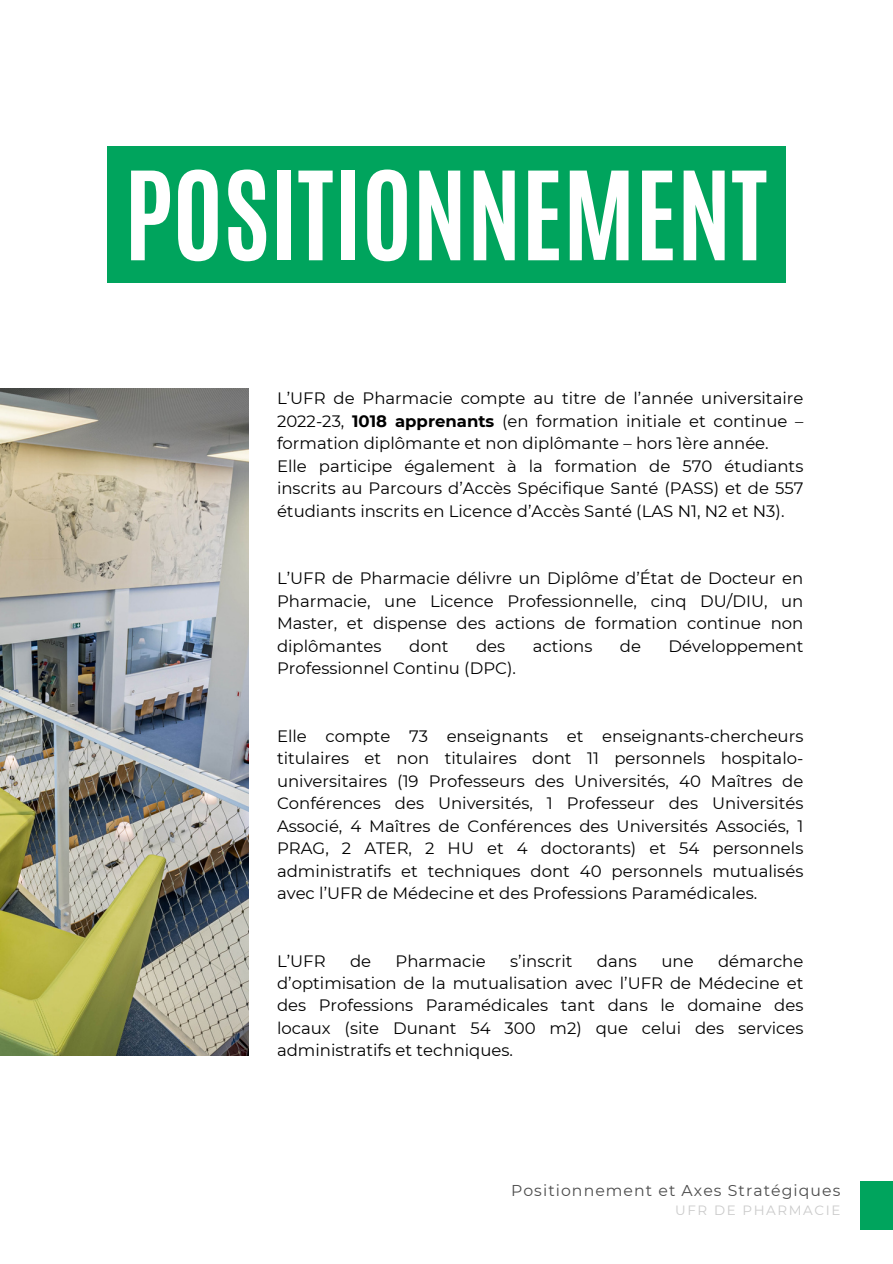
<style>
.page{position:relative;width:893px;height:1264px;background:#fff}
.page>*{position:absolute;margin:0;border:0;box-sizing:border-box;transform-origin:0 0}
.t1{font:700 104.25px "Antonio";color:#fff}
.t2{font:16.5px/22.5px "Montserrat";color:#000;text-align:justify}
.t3{font:15.75px "Montserrat";letter-spacing:.07em;color:#4d4d4d}
.t4{font:13.5px "Montserrat";letter-spacing:.12em;color:#cbcbcb}
.s1{font-weight:700}
</style>
<div class="page">
<div style="left:860px;top:1181px;width:32px;height:48px;background:#00a45d"></div>
<img style="left:0;top:389px;width:248px;height:666px">
<div style="left:107px;top:147px;width:678px;height:136px;background:#00a45d"></div>
<p class="t1" style="left:124px;top:141px;width:644px">POSITIONNEMENT</p>
<p class="t2" style="left:277px;top:387px;width:528px">L’UFR de Pharmacie compte au titre de l’année universitaire 2022-23, <span class="s1">1018 apprenants</span> (en formation initiale et continue – formation diplômante et non diplômante – hors 1ère année.</p>
<p class="t2" style="left:277px;top:454px;width:528px">Elle participe également à la formation de 570 étudiants inscrits au Parcours d’Accès Spécifique Santé (PASS) et de 557 étudiants inscrits en Licence d’Accès Santé (LAS N1, N2 et N3).</p>
<p class="t2" style="left:277px;top:567px;width:528px">L’UFR de Pharmacie délivre un Diplôme d’État de Docteur en Pharmacie, une Licence Professionnelle, cinq DU/DIU, un Master, et dispense des actions de formation continue non diplômantes</p>
<p class="t2" style="left:409px;top:634px;width:41px">dont</p>
<p class="t2" style="left:476px;top:634px;width:31px">des</p>
<p class="t2" style="left:532px;top:634px;width:61px">actions</p>
<p class="t2" style="left:620px;top:634px;width:23px">de</p>
<p class="t2" style="left:668px;top:634px;width:136px">Développement</p>
<p class="t2" style="left:277px;top:657px;width:240px">Professionnel Continu (DPC).</p>
<p class="t2" style="left:277px;top:724px;width:528px">Elle compte 73 enseignants et enseignants-chercheurs titulaires et non titulaires dont 11 personnels hospitalo&shy;universitaires (19 Professeurs des Universités, 40 Maîtres de Conférences des Universités, 1 Professeur des Universités Associé, 4 Maîtres de Conférences des Universités Associés, 1<br>PRAG, 2 ATER, 2 HU et 4 doctorants) et 54 personnels administratifs et techniques dont 40 personnels mutualisés avec l’UFR de Médecine et des Professions Paramédicales.</p>
<p class="t2" style="left:277px;top:949px;width:50px">L’UFR</p>
<p class="t2" style="left:350px;top:949px;width:23px">de</p>
<p class="t2" style="left:395px;top:949px;width:92px">Pharmacie</p>
<p class="t2" style="left:510px;top:949px;width:64px">s’inscrit</p>
<p class="t2" style="left:597px;top:949px;width:42px">dans</p>
<p class="t2" style="left:661px;top:949px;width:34px">une</p>
<p class="t2" style="left:277px;top:949px;width:528px;text-indent:441px">démarche d’optimisation de la mutualisation avec l’UFR de Médecine et des Professions Paramédicales tant dans le domaine des locaux (site Dunant 54 300 m2) que celui des services administratifs et techniques.</p>
<p class="t3" style="left:511px;top:1180px;width:331px">Positionnement et Axes Stratégiques</p>
<p class="t4" style="left:675px;top:1202px;width:167px">UFR DE PHARMACIE</p>
</div>
